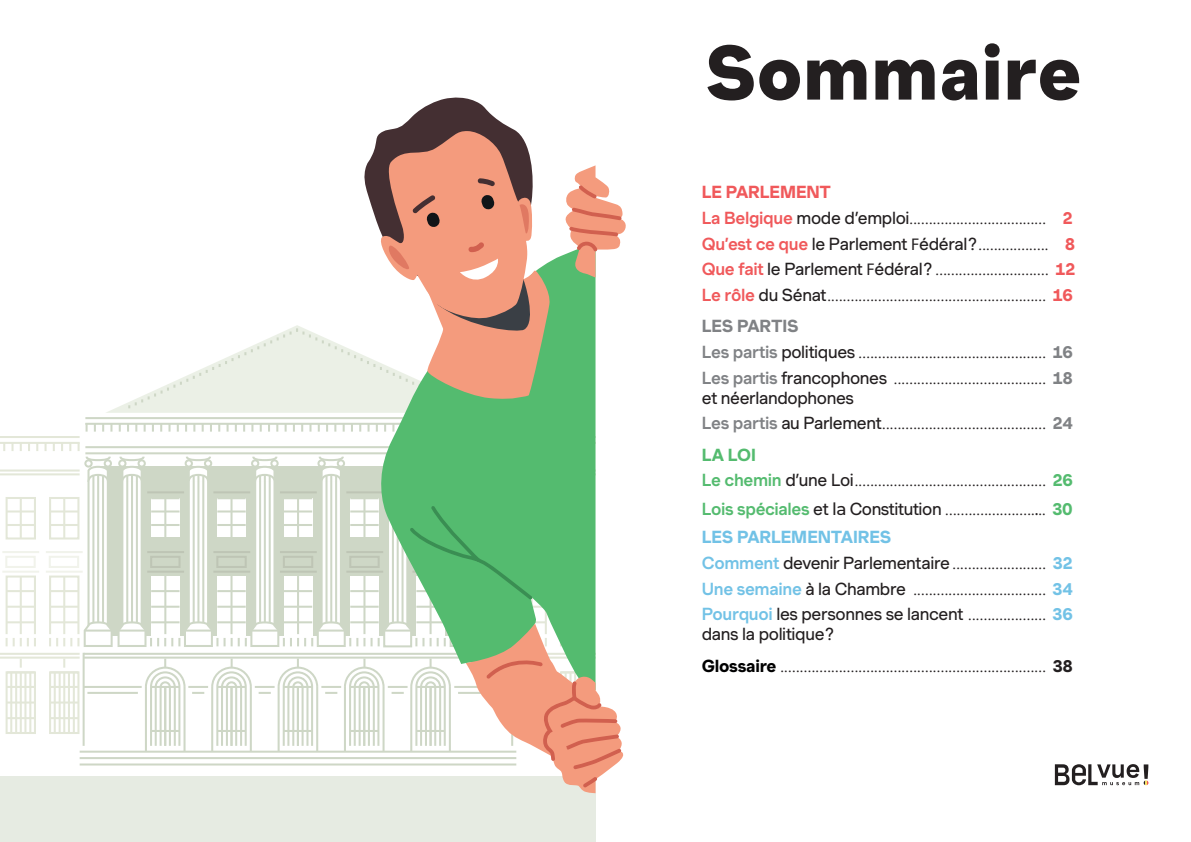
<style>
.page{position:relative;width:1191px;height:842px;background:#fff}
.page>*{position:absolute;margin:0;border:0;box-sizing:border-box;transform-origin:0 0}
.t1{font:900 75px "Muoto";letter-spacing:.01em;color:#231f20}
.t2{font:300 17px/20px "Muoto";color:#231f20}
.t3{font:17px "Muoto";letter-spacing:-.02em;color:#231f20}
.t4{font:700 17px "Muoto";letter-spacing:-.005em;color:#72c2e6}
.t5{font:700 17px "Muoto";letter-spacing:-.005em;color:#f0595b}
.t6{font:700 17px "Muoto";letter-spacing:-.015em;color:#808285}
.t7{font:700 17px "Muoto";color:#54bb6f}
.s1{font-weight:500;color:#f0595b}
.s2{font-weight:400}
.s3{font-weight:700;color:#f0595b}
.s4{font-family:"Myriad Pro"}
.s5{font-weight:300}
.s6{font-family:"Myriad Pro";font-weight:400}
.s7{font-weight:500;color:#808285}
.s8{font-weight:700;color:#808285}
.s9{font-weight:500;color:#54bb6f}
.s10{font-weight:700;color:#54bb6f}
.s11{font-family:"Montserrat";font-weight:500}
.s12{font-weight:500;color:#72c2e6}
.s13{font-weight:700;color:#72c2e6}
.s14{font-weight:700;color:#000001}
.s15{font-weight:700}
</style>
<div class="page">
<svg style="left:85px;top:422px;width:294px;height:10px"></svg>
<hr style="left:85px;top:417px;width:426px;height:2px;background:#ced7c6">
<svg style="left:86px;top:425px;width:2px;height:7px"></svg>
<svg style="left:94px;top:425px;width:2px;height:7px"></svg>
<svg style="left:102px;top:425px;width:2px;height:7px"></svg>
<svg style="left:110px;top:425px;width:2px;height:7px"></svg>
<svg style="left:119px;top:425px;width:2px;height:7px"></svg>
<svg style="left:127px;top:425px;width:2px;height:7px"></svg>
<svg style="left:135px;top:425px;width:2px;height:7px"></svg>
<svg style="left:144px;top:425px;width:2px;height:7px"></svg>
<svg style="left:152px;top:425px;width:2px;height:7px"></svg>
<svg style="left:160px;top:425px;width:2px;height:7px"></svg>
<svg style="left:168px;top:425px;width:2px;height:7px"></svg>
<svg style="left:177px;top:425px;width:2px;height:7px"></svg>
<svg style="left:185px;top:425px;width:2px;height:7px"></svg>
<svg style="left:193px;top:425px;width:2px;height:7px"></svg>
<svg style="left:202px;top:425px;width:2px;height:7px"></svg>
<svg style="left:210px;top:425px;width:2px;height:7px"></svg>
<svg style="left:218px;top:425px;width:2px;height:7px"></svg>
<svg style="left:226px;top:425px;width:3px;height:7px"></svg>
<svg style="left:235px;top:425px;width:2px;height:7px"></svg>
<svg style="left:243px;top:425px;width:2px;height:7px"></svg>
<svg style="left:251px;top:425px;width:2px;height:7px"></svg>
<svg style="left:260px;top:425px;width:2px;height:7px"></svg>
<svg style="left:268px;top:425px;width:2px;height:7px"></svg>
<svg style="left:276px;top:425px;width:2px;height:7px"></svg>
<svg style="left:285px;top:425px;width:2px;height:7px"></svg>
<svg style="left:293px;top:425px;width:2px;height:7px"></svg>
<svg style="left:301px;top:425px;width:2px;height:7px"></svg>
<svg style="left:309px;top:425px;width:2px;height:7px"></svg>
<svg style="left:318px;top:425px;width:2px;height:7px"></svg>
<svg style="left:326px;top:425px;width:2px;height:7px"></svg>
<svg style="left:334px;top:425px;width:2px;height:7px"></svg>
<svg style="left:343px;top:425px;width:2px;height:7px"></svg>
<svg style="left:351px;top:425px;width:2px;height:7px"></svg>
<svg style="left:359px;top:425px;width:2px;height:7px"></svg>
<svg style="left:367px;top:425px;width:2px;height:7px"></svg>
<svg style="left:376px;top:425px;width:2px;height:7px"></svg>
<hr style="left:85px;top:423px;width:426px;height:2px;background:#ced7c6">
<svg style="left:3px;top:444px;width:2px;height:7px"></svg>
<svg style="left:12px;top:444px;width:2px;height:7px"></svg>
<svg style="left:20px;top:444px;width:2px;height:7px"></svg>
<svg style="left:28px;top:444px;width:2px;height:7px"></svg>
<svg style="left:36px;top:444px;width:2px;height:7px"></svg>
<hr style="left:0;top:442px;width:80px;height:2px;background:#e3e7d8">
<hr style="left:0;top:436px;width:80px;height:2px;background:#e3e7d8">
<hr style="left:0;top:473px;width:80px;height:2px;background:#e3e7d8">
<hr style="left:0;top:469px;width:80px;height:2px;background:#e3e7d8">
<hr style="left:20px;top:498px;width:2px;height:41px;background:#e3e7d8">
<hr style="left:7px;top:510px;width:28px;height:2px;background:#e3e7d8">
<hr style="left:7px;top:524px;width:28px;height:2px;background:#e3e7d8">
<hr style="left:7px;top:590px;width:28px;height:2px;background:#e3e7d8">
<hr style="left:7px;top:606px;width:28px;height:2px;background:#e3e7d8">
<hr style="left:7px;top:621px;width:28px;height:2px;background:#e3e7d8">
<div style="left:6px;top:497px;width:30px;height:42px;border:2px solid #e3e7d8"></div>
<div style="left:6px;top:575px;width:30px;height:60px;border:2px solid #e3e7d8"></div>
<hr style="left:20px;top:576px;width:2px;height:58px;background:#e3e7d8">
<hr style="left:2px;top:551px;width:37px;height:2px;background:#e3e7d8">
<hr style="left:2px;top:571px;width:37px;height:2px;background:#e3e7d8">
<div style="left:5px;top:556px;width:31px;height:12px;border:2px solid #e3e7d8"></div>
<svg style="left:6px;top:638px;width:30px;height:8px"></svg>
<svg style="left:20px;top:659px;width:2px;height:9px"></svg>
<hr style="left:0;top:657px;width:80px;height:2px;background:#e3e7d8">
<hr style="left:0;top:653px;width:80px;height:2px;background:#e3e7d8">
<hr style="left:7px;top:686px;width:28px;height:2px;background:#e3e7d8">
<hr style="left:7px;top:701px;width:28px;height:2px;background:#e3e7d8">
<hr style="left:7px;top:717px;width:28px;height:2px;background:#e3e7d8">
<div style="left:6px;top:671px;width:30px;height:63px;border:2px solid #e3e7d8"></div>
<hr style="left:24px;top:672px;width:2px;height:61px;background:#e3e7d8">
<hr style="left:20px;top:672px;width:2px;height:61px;background:#e3e7d8">
<hr style="left:29px;top:672px;width:2px;height:61px;background:#e3e7d8">
<hr style="left:10px;top:672px;width:2px;height:61px;background:#e3e7d8">
<hr style="left:15px;top:672px;width:2px;height:61px;background:#e3e7d8">
<div style="left:0;top:776px;width:595px;height:66px;background:#e6ebe2"></div>
<div style="left:379px;top:254px;width:216px;height:188px;background:#54bb6f"></div>
<svg style="left:106px;top:97px;width:445px;height:316px"></svg>
<svg style="left:564px;top:165px;width:62px;height:113px"></svg>
<svg style="left:45px;top:442px;width:578px;height:351px"></svg>
<svg style="left:1054px;top:764px;width:94px;height:21px"></svg>
<p class="t1" style="left:705px;top:16px;width:378px">Sommaire</p>
<p class="t5" style="left:702px;top:179px;width:131px">LE PARLEMENT</p>
<p class="t2" style="left:702px;top:207px;width:373px"><span class="s1">La Belgique</span> <span class="s2">mode d’emploi</span>................................... <span class="s3">2</span></p>
<p class="t3" style="left:702px;top:231px;width:375px"><span class="s1">Qu’est ce que</span> le Parlement <span class="s4">F</span>édéral ?<span class="s5">..................</span> <span class="s3">8</span></p>
<p class="t2" style="left:702px;top:259px;width:375px"><span class="s1">Que fait</span> <span class="s2">le Parlement</span> <span class="s6">F</span><span class="s2">édéral ?</span> ............................. <span class="s3">12</span></p>
<p class="t2" style="left:702px;top:284px;width:372px"><span class="s1">Le rôle</span> <span class="s2">du Sénat</span>........................................................ <span class="s3">16</span></p>
<p class="t6" style="left:702px;top:313px;width:98px">LES PARTIS</p>
<p class="t2" style="left:702px;top:342px;width:372px"><span class="s7">Les partis</span> <span class="s2">politiques</span> ................................................ <span class="s8">16</span></p>
<p class="t2" style="left:702px;top:367px;width:373px"><span class="s7">Les partis</span> <span class="s2">francophones</span> ....................................... <span class="s8">18 </span><span class="s2">et néerlandophones</span></p>
<p class="t2" style="left:702px;top:413px;width:373px"><span class="s7">Les partis</span> <span class="s2">au Parlement</span>.......................................... <span class="s8">24</span></p>
<p class="t7" style="left:702px;top:442px;width:56px">LA LOI</p>
<p class="t2" style="left:702px;top:470px;width:372px"><span class="s9">Le chemin</span> <span class="s2">d’une Loi</span>................................................. <span class="s10">26</span></p>
<p class="t2" style="left:702px;top:499px;width:372px"><span class="s9">Lois spéciales</span> <span class="s2">et</span> <span class="s11">la</span> <span class="s2">Constitution</span> .......................<span class="s6">.</span>.. <span class="s10">30</span></p>
<p class="t4" style="left:702px;top:524px;width:191px">LES PARLEMENTAIRES</p>
<p class="t2" style="left:702px;top:553px;width:372px"><span class="s12">Comment</span> <span class="s2">devenir Parlementaire</span>........................ <span class="s13">32</span></p>
<p class="t2" style="left:702px;top:578px;width:372px"><span class="s12">Une semaine</span> <span class="s2">à la Chambre</span> .................................. <span class="s13">34</span></p>
<p class="t3" style="left:702px;top:602px;width:373px"><span class="s12">Pourquoi</span> les personnes se lancent <span class="s5">....................</span> <span class="s13">36</span></p>
<p class="t3" style="left:702px;top:622px;width:134px">dans la politique ?</p>
<p class="t2" style="left:702px;top:655px;width:373px"><span class="s14">Glossaire</span> .................................................................... <span class="s15">38</span></p>
</div>
